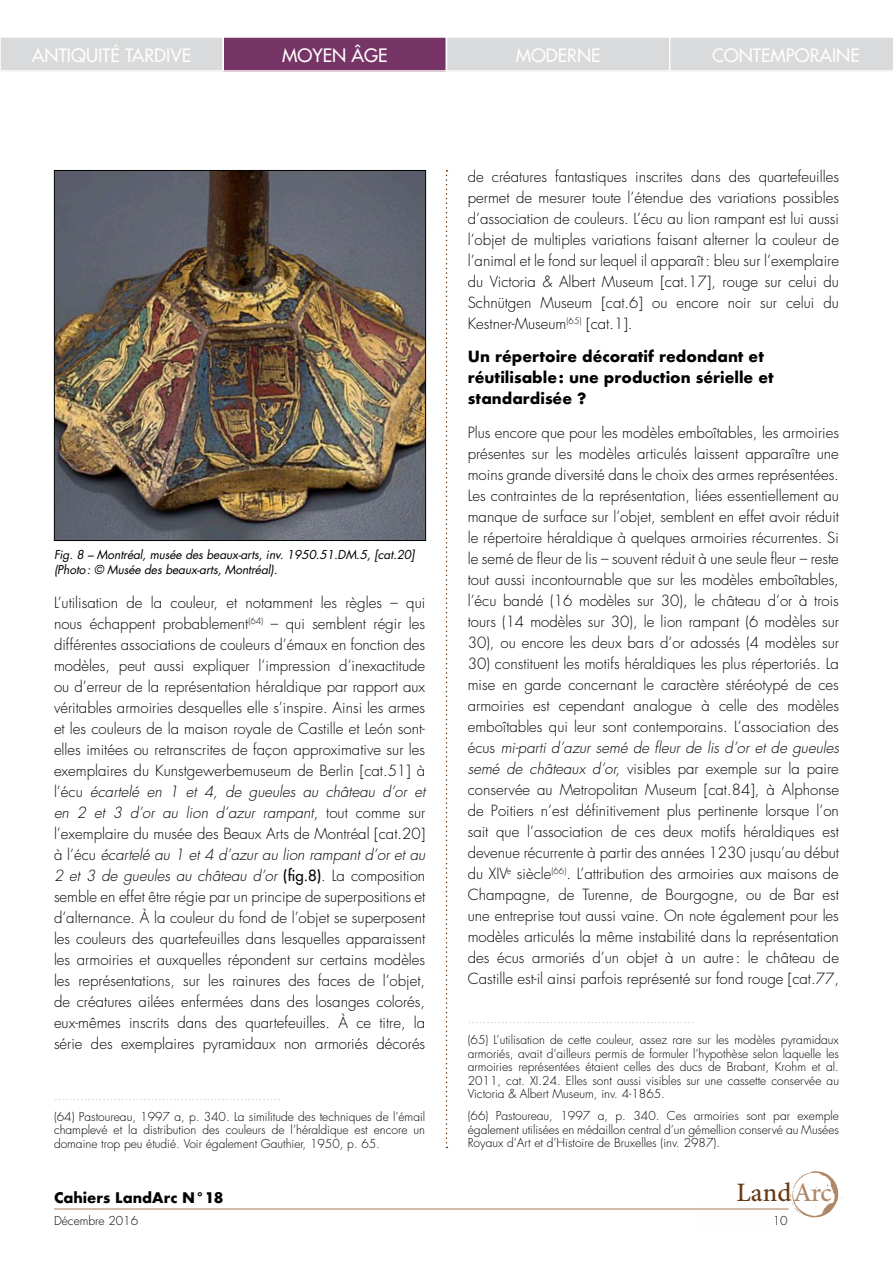
<style>
.page{position:relative;width:893px;height:1263px;background:#fff}
.page>*{position:absolute;margin:0;border:0;box-sizing:border-box;transform-origin:0 0}
.t1{font:500 26.55px "Minion Pro";color:#673a15}
.t2{font:18px "Futura";color:#fffefe}
.t3{font:300 15px/21px "Futura";color:#000;text-align:justify}
.t4{font:700 15px/21px "Futura";color:#000}
.t5{font:700 14.25px "Futura";color:#000}
.t6{font:300 12px/13.5px "Futura";color:#000;text-align:justify}
.t7{font:300 12px "Futura";color:#c4a78d}
.t8{font:italic 12px/15px "Futura";letter-spacing:-.01em;color:#000}
.s1{font-style:italic}
.s2{font-weight:400}
.s3{color:#af8866}
</style>
<div class="page">
<svg style="left:790px;top:1171px;width:53px;height:46px"></svg>
<hr style="left:54px;top:1208px;width:735px;height:2px;background:#c4a78d">
<svg style="left:446px;top:170px;width:1px;height:978px"></svg>
<div style="left:0;top:37px;width:223px;height:34px;background:#d9dadb"></div>
<div style="left:0;top:36px;width:224px;height:36px;border:2px solid #fffefe"></div>
<div style="left:223px;top:37px;width:223px;height:34px;background:#773567"></div>
<div style="left:222px;top:36px;width:225px;height:36px;border:2px solid #fffefe"></div>
<div style="left:446px;top:37px;width:224px;height:34px;background:#d9dadb"></div>
<div style="left:446px;top:36px;width:224px;height:36px;border:2px solid #fffefe"></div>
<svg style="left:669px;top:36px;width:224px;height:36px;background:#dcddde"></svg>
<img style="left:56px;top:172px;width:368px;height:367px">
<div style="left:54px;top:170px;width:372px;height:371px;border:1px solid #000"></div>
<p class="t2" style="left:32px;top:45px;width:161px">ANTIQUITÉ TARDIVE</p>
<p class="t2" style="left:282px;top:45px;width:107px">MOYEN ÂGE</p>
<p class="t2" style="left:516px;top:45px;width:86px">MODERNE</p>
<p class="t2" style="left:712px;top:45px;width:149px">CONTEMPORAINE</p>
<p class="t8" style="left:54px;top:547px;width:362px">Fig. 8 – Montréal, musée des beaux-arts, inv. 1950.51.DM.5, [cat.20] (Photo: © Musée des beaux-arts, Montréal).</p>
<p class="t3" style="left:54px;top:592px;width:373px">L’utilisation de la couleur, et notamment les règles – qui nous échappent probablement<sup>(64)</sup> – qui semblent régir les différentes associations de couleurs d’émaux en fonction des modèles, peut aussi expliquer l’impression d’inexactitude ou d’erreur de la représentation héraldique par rapport aux véritables armoiries desquelles elle s’inspire. Ainsi les armes et les couleurs de la maison royale de Castille et León sont&shy;elles imitées ou retranscrites de façon approximative sur les exemplaires du Kunstgewerbemuseum de Berlin [cat.51] à l’écu <span class="s1">écartelé en 1 et 4, de gueules au château d’or et en 2 et 3 d’or au lion d’azur rampant,</span> tout comme sur l’exemplaire du musée des Beaux Arts de Montréal [cat.20] à l’écu <span class="s1">écartelé au 1 et 4 d’azur au lion rampant d’or et au 2 et 3 de gueules au château d’or</span> <span class="s2">(fig.8)</span>. La composition semble en effet être régie par un principe de superpositions et d’alternance. À la couleur du fond de l’objet se superposent les couleurs des quartefeuilles dans lesquelles apparaissent les armoiries et auxquelles répondent sur certains modèles les représentations, sur les rainures des faces de l’objet, de créatures ailées enfermées dans des losanges colorés, eux-mêmes inscrits dans des quartefeuilles. À ce titre, la série des exemplaires pyramidaux non armoriés décorés</p>
<p class="t7" style="left:54px;top:1088px;width:228px">.............................................................</p>
<p class="t6" style="left:54px;top:1110px;width:373px">(64) Pastoureau, 1997 a, p. 340. La similitude des techniques de l’émail champlevé et la distribution des couleurs de l’héraldique est encore un domaine trop peu étudié. Voir également Gauthier, 1950, p. 65.</p>
<p class="t5" style="left:54px;top:1188px;width:171px">Cahiers LandArc N°18</p>
<p class="t6" style="left:54px;top:1214px;width:86px">Décembre 2016</p>
<p class="t3" style="left:468px;top:166px;width:373px">de créatures fantastiques inscrites dans des quartefeuilles permet de mesurer toute l’étendue des variations possibles d’association de couleurs. L’écu au lion rampant est lui aussi l’objet de multiples variations faisant alterner la couleur de l’animal et le fond sur lequel il apparaît: bleu sur l’exemplaire du Victoria &amp; Albert Museum [cat.17], rouge sur celui du Schnütgen Museum [cat.6] ou encore noir sur celui du Kestner-Museum<sup>(65)</sup> [cat.1].</p>
<p class="t4" style="left:468px;top:346px;width:308px">Un répertoire décoratif redondant et réutilisable: une production sérielle et standardisée ?</p>
<p class="t3" style="left:468px;top:423px;width:373px">Plus encore que pour les modèles emboîtables, les armoiries présentes sur les modèles articulés laissent apparaître une moins grande diversité dans le choix des armes représentées.<br>Les contraintes de la représentation, liées essentiellement au manque de surface sur l’objet, semblent en effet avoir réduit le répertoire héraldique à quelques armoiries récurrentes. Si le semé de fleur de lis – souvent réduit à une seule fleur – reste tout aussi incontournable que sur les modèles emboîtables, l’écu bandé (16 modèles sur 30), le château d’or à trois tours (14 modèles sur 30), le lion rampant (6 modèles sur 30), ou encore les deux bars d’or adossés (4 modèles sur</p>
<p class="t3" style="left:468px;top:654px;width:373px">30) constituent les motifs héraldiques les plus répertoriés. La mise en garde concernant le caractère stéréotypé de ces armoiries est cependant analogue à celle des modèles emboîtables qui leur sont contemporains. L’association des écus <span class="s1">mi-parti d’azur semé de fleur de lis d’or et de gueules semé de châteaux d’or,</span> visibles par exemple sur la paire conservée au Metropolitan Museum [cat.84], à Alphonse de Poitiers n’est définitivement plus pertinente lorsque l’on sait que l’association de ces deux motifs héraldiques est devenue récurrente à partir des années 1230 jusqu’au début du XIV<sup>e</sup> siècle<sup>(66)</sup>. L’attribution des armoiries aux maisons de Champagne, de Turenne, de Bourgogne, ou de Bar est une entreprise tout aussi vaine. On note également pour les modèles articulés la même instabilité dans la représentation des écus armoriés d’un objet à un autre: le château de Castille est-il ainsi parfois représenté sur fond rouge [cat.77,</p>
<p class="t7" style="left:468px;top:1012px;width:228px">.............................................................</p>
<p class="t6" style="left:468px;top:1033px;width:373px">(65) L’utilisation de cette couleur, assez rare sur les modèles pyramidaux armoriés, avait d’ailleurs permis de formuler l’hypothèse selon laquelle les armoiries représentées étaient celles des ducs de Brabant, Krohm et al.<br>2011, cat. XI.24. Elles sont aussi visibles sur une cassette conservée au Victoria &amp; Albert Museum, inv. 4-1865.</p>
<p class="t6" style="left:468px;top:1109px;width:373px">(66) Pastoureau, 1997 a, p. 340. Ces armoiries sont par exemple également utilisées en médaillon central d’un gémellion conservé au Musées Royaux d’Art et d’Histoire de Bruxelles (inv. 2987).</p>
<h1 class="t1" style="left:737px;top:1175px;width:96px">Land<span class="s3">Arc</span></h1>
<p class="t6" style="left:773px;top:1214px;width:16px">10</p>
</div>
